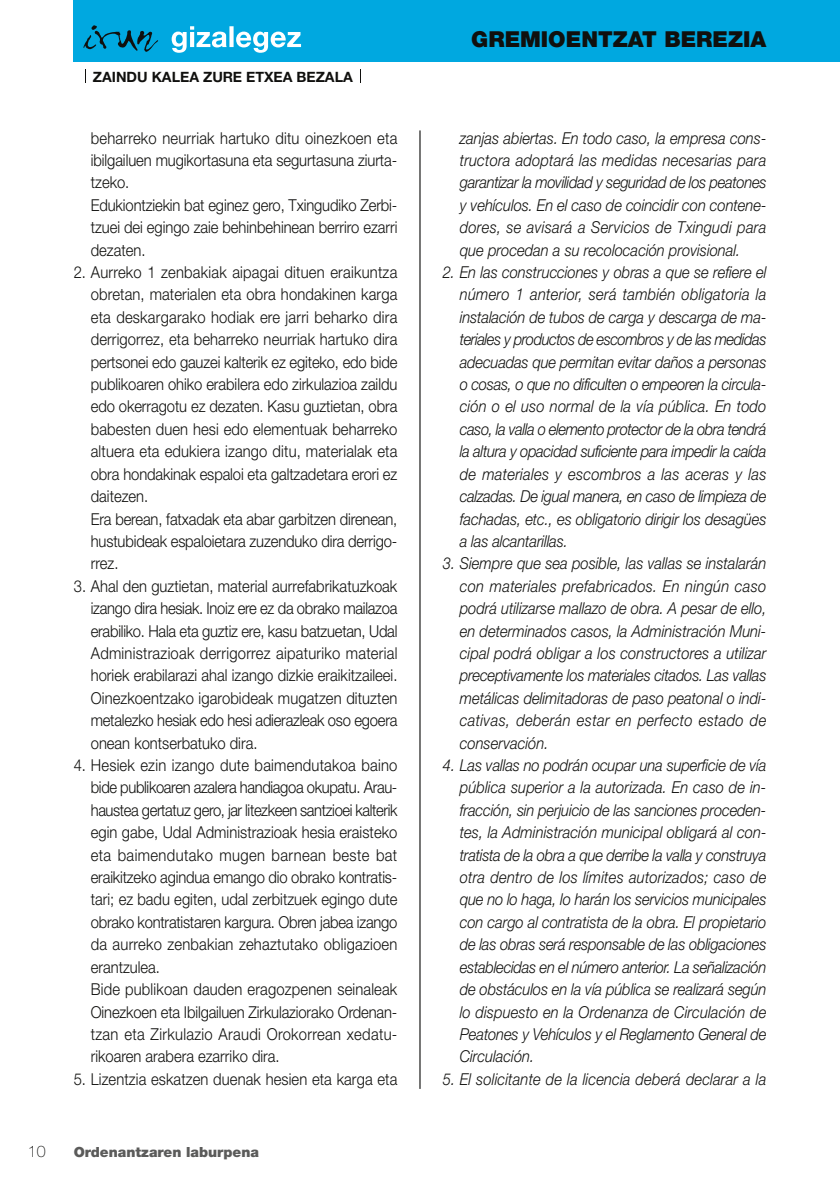
<style>
.page{position:relative;width:840px;height:1191px;background:#fff}
.page>*{position:absolute;margin:0;border:0;box-sizing:border-box;transform-origin:0 0}
.t1{font:900 22px "Helvetica Neue";color:#10100e}
.t2{font:italic 300 16.4px/22.4px "Helvetica Neue";color:#10100e;text-align:justify;scale:.9 1}
.t3{font:300 16.4px/22.4px "Helvetica Neue";color:#10100e;scale:.9 1}
.t4{font:100 16px "Helvetica Neue";color:#10100e}
.t5{font:700 14.2px "Helvetica Neue";color:#10100e}
.t6{font:900 14px "Helvetica Neue";color:#5b5b5a}
</style>
<div class="page">
<div style="left:74px;top:0;width:765px;height:61px;background:#00a8e0"></div>
<svg style="left:83px;top:25px;width:75px;height:27px"></svg>
<svg style="left:171px;top:26px;width:130px;height:27px"></svg>
<svg style="left:85px;top:69px;width:1px;height:14px"></svg>
<svg style="left:360px;top:69px;width:1px;height:14px"></svg>
<hr style="left:419px;top:130px;width:1px;height:959px;background:#10100e">
<p class="t4" style="left:28px;top:1145px;width:19px">10</p>
<p class="t5" style="left:93px;top:72px;width:261px">ZAINDU KALEA ZURE ETXEA BEZALA</p>
<p class="t3" style="left:91px;top:128px;width:342px">beharreko neurriak hartuko ditu oinezkoen eta ibilgailuen mugikortasuna eta segurtasuna ziurta&shy;tzeko.<br>Edukiontziekin bat eginez gero, Txingudiko Zerbi&shy;tzuei dei egingo zaie behinbehinean berriro ezarri dezaten.</p>
<p class="t3" style="left:91px;top:262px;width:342px;text-indent:-17px">2. Aurreko 1 zenbakiak aipagai dituen eraikuntza obretan, materialen eta obra hondakinen karga eta deskargarako hodiak ere jarri beharko dira derrigorrez, eta beharreko neurriak hartuko dira pertsonei edo gauzei kalterik ez egiteko, edo bide publikoaren ohiko erabilera edo zirkulazioa zaildu edo okerragotu ez dezaten. Kasu guztietan, obra babesten duen hesi edo elementuak beharreko altuera eta edukiera izango ditu, materialak eta obra hondakinak espaloi eta galtzadetara erori ez daitezen.<br>Era berean, fatxadak eta abar garbitzen direnean, hustubideak espaloietara zuzenduko dira derrigo&shy;rrez.</p>
<p class="t3" style="left:91px;top:576px;width:342px;text-align:justify;text-indent:-17px">3. Ahal den guztietan, material aurrefabrikatuzkoak izango dira hesiak. Inoiz ere ez da obrako mailazoa erabiliko. Hala eta guztiz ere, kasu batzuetan, Udal Administrazioak derrigorrez aipaturiko material horiek erabilarazi ahal izango dizkie eraikitzaileei.<br>Oinezkoentzako igarobideak mugatzen dituzten metalezko hesiak edo hesi adierazleak oso egoera onean kontserbatuko dira.</p>
<p class="t3" style="left:91px;top:755px;width:342px;text-indent:-17px">4. Hesiek ezin izango dute baimendutakoa baino bide publikoaren azalera handiagoa okupatu. Arau&shy;haustea gertatuz gero, jar litezkeen santzioei kalterik egin gabe, Udal Administrazioak hesia eraisteko eta baimendutako mugen barnean beste bat eraikitzeko agindua emango dio obrako kontratis&shy;tari; ez badu egiten, udal zerbitzuek egingo dute obrako kontratistaren kargura. Obren jabea izango da aurreko zenbakian zehaztutako obligazioen erantzulea.<br>Bide publikoan dauden eragozpenen seinaleak Oinezkoen eta Ibilgailuen Zirkulaziorako Ordenan&shy;tzan eta Zirkulazio Araudi Orokorrean xedatu&shy;rikoaren arabera ezarriko dira.</p>
<p class="t3" style="left:74px;top:1069px;width:361px">5. Lizentzia eskatzen duenak hesien eta karga eta</p>
<p class="t6" style="left:74px;top:1146px;width:187px">Ordenantzaren laburpena</p>
<h1 class="t1" style="left:471px;top:31px;width:296px">GREMIOENTZAT BEREZIA</h1>
<p class="t2" style="left:459px;top:128px;width:342px">zanjas abiertas. En todo caso, la empresa cons&shy;tructora adoptará las medidas necesarias para garantizar la movilidad y seguridad de los peatones y vehículos. En el caso de coincidir con contene&shy;dores, se avisará a Servicios de Txingudi para que procedan a su recolocación provisional.</p>
<p class="t2" style="left:459px;top:262px;width:342px;text-indent:-17px">2. En las construcciones y obras a que se refiere el número 1 anterior, será también obligatoria la instalación de tubos de carga y descarga de ma&shy;teriales y productos de escombros y de las medidas adecuadas que permitan evitar daños a personas o cosas, o que no dificulten o empeoren la circula&shy;ción o el uso normal de la vía pública. En todo caso, la valla o elemento protector de la obra tendrá la altura y opacidad suficiente para impedir la caída de materiales y escombros a las aceras y las calzadas. De igual manera, en caso de limpieza de fachadas, etc., es obligatorio dirigir los desagües a las alcantarillas.</p>
<p class="t2" style="left:459px;top:554px;width:342px;text-indent:-17px">3. Siempre que sea posible, las vallas se instalarán con materiales prefabricados. En ningún caso podrá utilizarse mallazo de obra. A pesar de ello, en determinados casos, la Administración Muni&shy;cipal podrá obligar a los constructores a utilizar preceptivamente los materiales citados. Las vallas metálicas delimitadoras de paso peatonal o indi&shy;cativas, deberán estar en perfecto estado de conservación.</p>
<p class="t2" style="left:459px;top:755px;width:342px;text-indent:-17px">4. Las vallas no podrán ocupar una superficie de vía pública superior a la autorizada. En caso de in&shy;fracción, sin perjuicio de las sanciones proceden&shy;tes, la Administración municipal obligará al con&shy;tratista de la obra a que derribe la valla y construya otra dentro de los límites autorizados; caso de que no lo haga, lo harán los servicios municipales con cargo al contratista de la obra. El propietario de las obras será responsable de las obligaciones establecidas en el número anterior. La señalización de obstáculos en la vía pública se realizará según lo dispuesto en la Ordenanza de Circulación de Peatones y Vehículos y el Reglamento General de Circulación.</p>
<p class="t2" style="left:442px;top:1069px;width:361px">5. El solicitante de la licencia deberá declarar a la</p>
</div>
